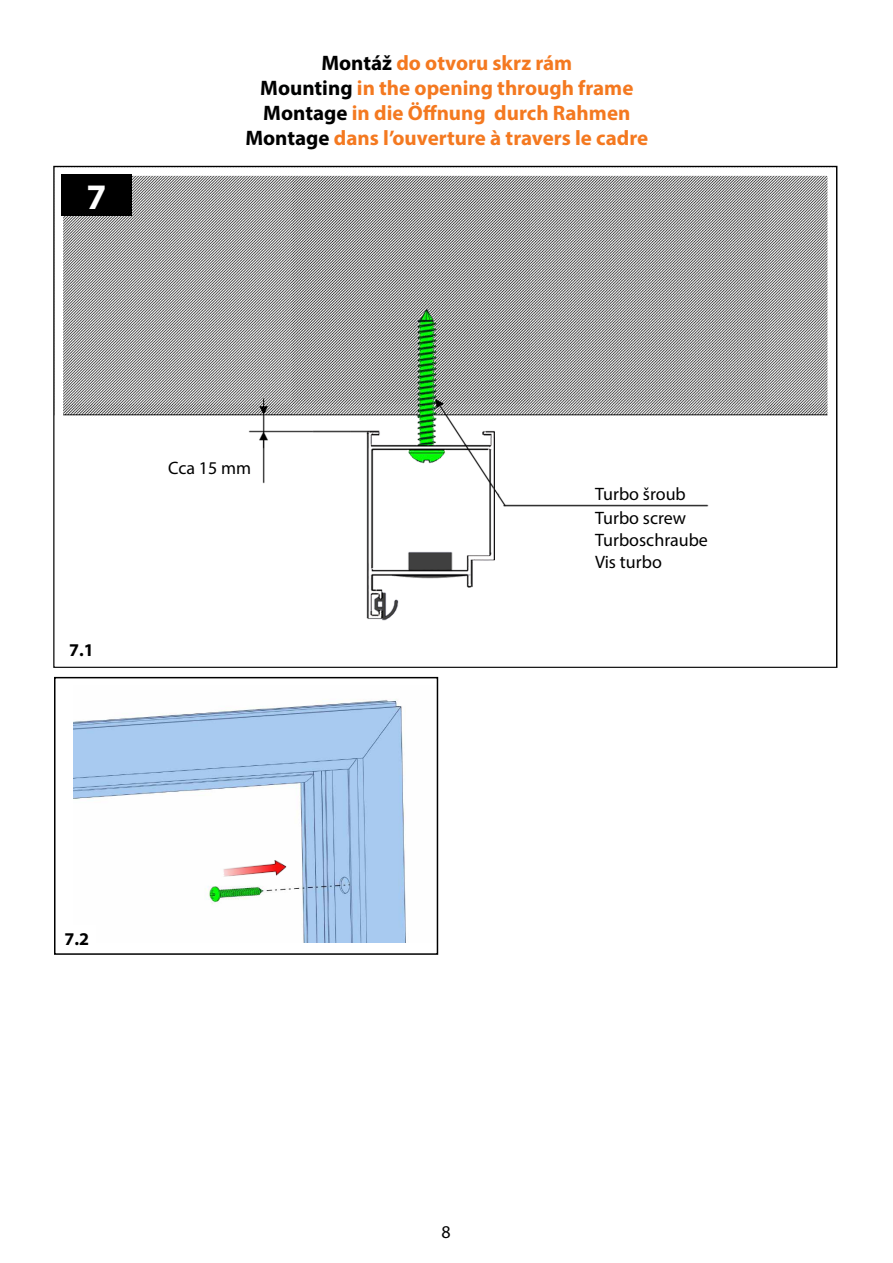
<style>
.page{position:relative;width:893px;height:1263px;background:#fff}
.page>*{position:absolute;margin:0;border:0;box-sizing:border-box;transform-origin:0 0}
.t1{font:700 36px "Myriad Pro";color:#fff}
.t2{font:700 21px/25.2px "Myriad Pro";color:#f47920;text-align:center}
.t3{font:18px/21.6px "Myriad Pro";color:#000}
.t4{font:700 18px "Myriad Pro";color:#000}
.s1{color:#000}
.s2{color:#000101}
</style>
<div class="page">
<img style="left:65px;top:177px;width:761px;height:444px">
<img style="left:73px;top:700px;width:333px;height:242px">
<div style="left:54px;top:677px;width:384px;height:278px;border:2px solid #000"></div>
<img style="left:204px;top:848px;width:93px;height:44px">
<div style="left:58px;top:925px;width:38px;height:26px;background:#fff"></div>
<div style="left:55px;top:167px;width:781px;height:499px;border:9px solid #fff"></div>
<div style="left:168px;top:461px;width:86px;height:30px;background:#fff"></div>
<div style="left:61px;top:174px;width:71px;height:42px;background:#000"></div>
<div style="left:62px;top:637px;width:39px;height:25px;background:#fff"></div>
<h1 class="t1" style="left:87px;top:173px;width:21px">7</h1>
<p class="t2" style="left:245px;top:49px;width:404px"><span class="s1">Montáž</span> do otvoru skrz rám<br><span class="s2">Mounting</span> in the opening through frame <span class="s1">Montage</span> in die Öffnung durch Rahmen <span class="s1">Montage</span> dans l’ouverture à travers le cadre</p>
<p class="t4" style="left:69px;top:638px;width:26px">7.1</p>
<p class="t3" style="left:168px;top:457px;width:85px">Cca 15 mm</p>
<p class="t3" style="left:595px;top:483px;width:92px">Turbo šroub</p>
<p class="t3" style="left:595px;top:507px;width:114px">Turbo screw<br>Turboschraube<br>Vis turbo</p>
<p class="t4" style="left:64px;top:927px;width:26px">7.2</p>
<p class="t3" style="left:442px;top:1221px;width:11px">8</p>
</div>
